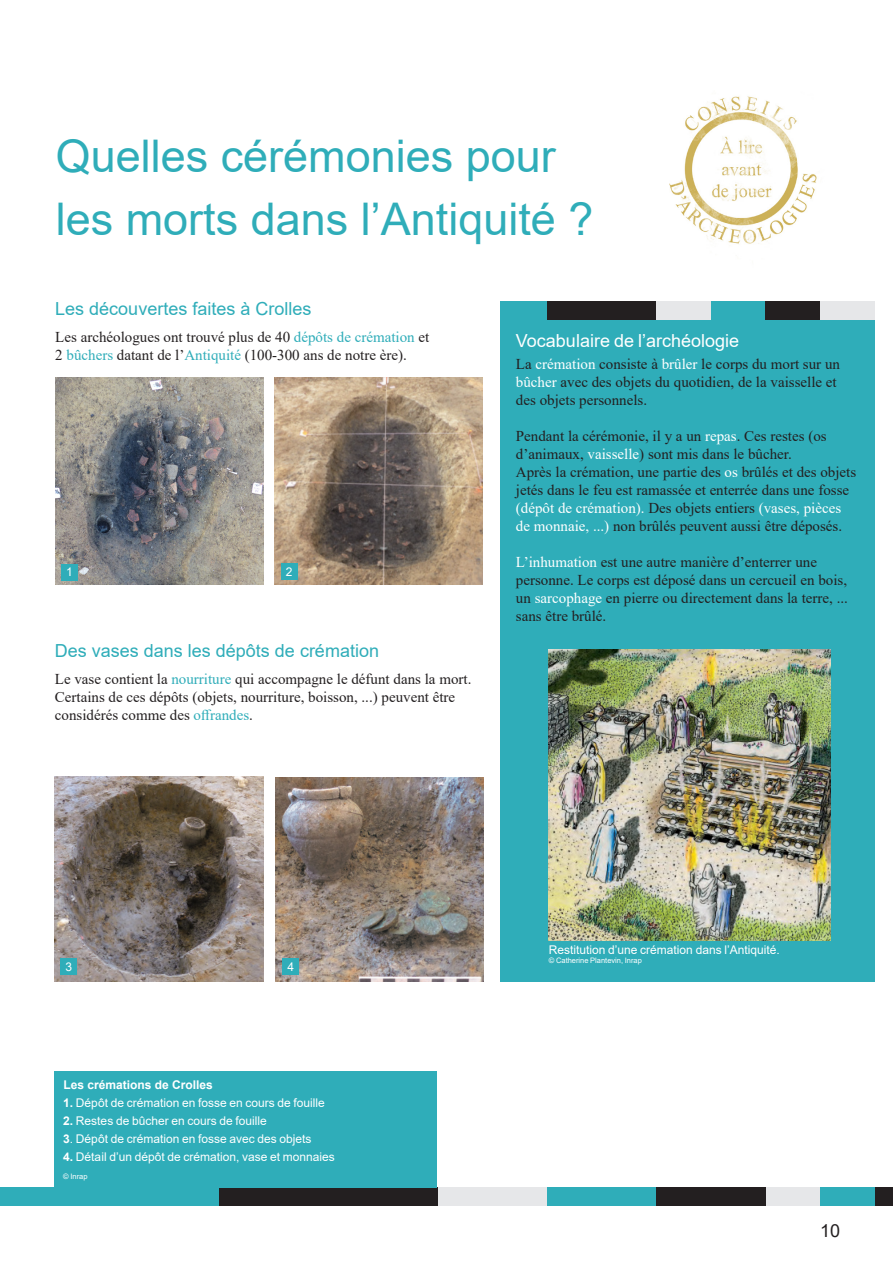
<style>
.page{position:relative;width:893px;height:1263px;background:#fff}
.page>*{position:absolute;margin:0;border:0;box-sizing:border-box;transform-origin:0 0}
.Fch_Pedag_Grd_Titre{font:45px "Arial";color:#2fadb9}
.Fch_Pedag_Grd_Titre-2{font:18px "Arial";color:#2fadb9}
.Fch_Pedag_Txt_légend{font:18px "Arial";color:#fff}
.t1{font:18px "Arial";color:#231f20}
.Fch_Pedag_Txt_couran{font:15px/18px "Times New Roman";color:#231f20}
.Fch_Pedag_Txt_légend-2{font:12px "Arial";color:#fff}
.Fch_Pedag_Titre_lége{font:700 12px "Arial";color:#fff}
.Fch_Pedag_Txt_légend-3{font:7.5px "Arial";color:#fff}
.s1{color:#2fadb9}
.s2{color:#fff}
.s3{font-weight:700}
</style>
<div class="page">
<div style="left:875px;top:1188px;width:18px;height:18px;background:#231f20"></div>
<div style="left:856px;top:1188px;width:19px;height:18px;background:#2fadb9"></div>
<div style="left:838px;top:1188px;width:18px;height:18px;background:#2fadb9"></div>
<div style="left:820px;top:1188px;width:18px;height:18px;background:#2fadb9"></div>
<div style="left:802px;top:1188px;width:18px;height:18px;background:#e6e7e9"></div>
<div style="left:783px;top:1188px;width:19px;height:18px;background:#e6e7e9"></div>
<div style="left:765px;top:1188px;width:18px;height:18px;background:#e6e7e9"></div>
<div style="left:747px;top:1188px;width:18px;height:18px;background:#231f20"></div>
<div style="left:729px;top:1188px;width:18px;height:18px;background:#231f20"></div>
<div style="left:711px;top:1188px;width:18px;height:18px;background:#231f20"></div>
<div style="left:692px;top:1188px;width:19px;height:18px;background:#231f20"></div>
<div style="left:674px;top:1188px;width:18px;height:18px;background:#231f20"></div>
<div style="left:656px;top:1188px;width:18px;height:18px;background:#231f20"></div>
<div style="left:638px;top:1188px;width:18px;height:18px;background:#2fadb9"></div>
<div style="left:619px;top:1188px;width:19px;height:18px;background:#2fadb9"></div>
<div style="left:601px;top:1188px;width:18px;height:18px;background:#2fadb9"></div>
<div style="left:583px;top:1188px;width:18px;height:18px;background:#2fadb9"></div>
<div style="left:565px;top:1188px;width:18px;height:18px;background:#2fadb9"></div>
<div style="left:547px;top:1188px;width:18px;height:18px;background:#2fadb9"></div>
<div style="left:528px;top:1188px;width:19px;height:18px;background:#e6e7e9"></div>
<div style="left:510px;top:1188px;width:18px;height:18px;background:#e6e7e9"></div>
<div style="left:492px;top:1188px;width:18px;height:18px;background:#e6e7e9"></div>
<div style="left:474px;top:1188px;width:18px;height:18px;background:#e6e7e9"></div>
<div style="left:455px;top:1188px;width:19px;height:18px;background:#e6e7e9"></div>
<div style="left:437px;top:1188px;width:18px;height:18px;background:#e6e7e9"></div>
<div style="left:419px;top:1188px;width:18px;height:18px;background:#231f20"></div>
<div style="left:401px;top:1188px;width:18px;height:18px;background:#231f20"></div>
<div style="left:383px;top:1188px;width:18px;height:18px;background:#231f20"></div>
<div style="left:364px;top:1188px;width:19px;height:18px;background:#231f20"></div>
<div style="left:346px;top:1188px;width:18px;height:18px;background:#231f20"></div>
<div style="left:328px;top:1188px;width:18px;height:18px;background:#231f20"></div>
<div style="left:310px;top:1188px;width:18px;height:18px;background:#231f20"></div>
<div style="left:292px;top:1188px;width:18px;height:18px;background:#231f20"></div>
<div style="left:273px;top:1188px;width:19px;height:18px;background:#231f20"></div>
<div style="left:255px;top:1188px;width:18px;height:18px;background:#231f20"></div>
<div style="left:237px;top:1188px;width:18px;height:18px;background:#231f20"></div>
<div style="left:219px;top:1188px;width:18px;height:18px;background:#231f20"></div>
<div style="left:200px;top:1188px;width:19px;height:18px;background:#2fadb9"></div>
<div style="left:182px;top:1188px;width:18px;height:18px;background:#2fadb9"></div>
<div style="left:164px;top:1188px;width:18px;height:18px;background:#2fadb9"></div>
<div style="left:146px;top:1188px;width:18px;height:18px;background:#2fadb9"></div>
<div style="left:128px;top:1188px;width:18px;height:18px;background:#2fadb9"></div>
<div style="left:109px;top:1188px;width:19px;height:18px;background:#2fadb9"></div>
<div style="left:91px;top:1188px;width:18px;height:18px;background:#2fadb9"></div>
<div style="left:73px;top:1188px;width:18px;height:18px;background:#2fadb9"></div>
<div style="left:55px;top:1188px;width:18px;height:18px;background:#2fadb9"></div>
<div style="left:36px;top:1188px;width:19px;height:18px;background:#2fadb9"></div>
<div style="left:18px;top:1188px;width:18px;height:18px;background:#2fadb9"></div>
<div style="left:0;top:1188px;width:18px;height:18px;background:#2fadb9"></div>
<div style="left:54px;top:1071px;width:383px;height:117px;background:#2fadb9"></div>
<img style="left:55px;top:777px;width:208px;height:204px">
<div style="left:61px;top:958px;width:16px;height:17px;background:#2fadb9"></div>
<img style="left:275px;top:777px;width:208px;height:204px">
<div style="left:282px;top:958px;width:17px;height:17px;background:#2fadb9"></div>
<div style="left:500px;top:320px;width:374px;height:661px;background:#2fadb9"></div>
<img style="left:56px;top:377px;width:208px;height:207px">
<img style="left:549px;top:650px;width:281px;height:291px">
<div style="left:856px;top:302px;width:18px;height:18px;background:#e6e7e9"></div>
<div style="left:838px;top:302px;width:18px;height:18px;background:#e6e7e9"></div>
<div style="left:820px;top:302px;width:18px;height:18px;background:#e6e7e9"></div>
<div style="left:801px;top:302px;width:19px;height:18px;background:#231f20"></div>
<div style="left:783px;top:302px;width:18px;height:18px;background:#231f20"></div>
<div style="left:765px;top:302px;width:18px;height:18px;background:#231f20"></div>
<div style="left:747px;top:302px;width:18px;height:18px;background:#2fadb9"></div>
<div style="left:728px;top:302px;width:19px;height:18px;background:#2fadb9"></div>
<div style="left:710px;top:302px;width:18px;height:18px;background:#2fadb9"></div>
<div style="left:692px;top:302px;width:18px;height:18px;background:#e6e7e9"></div>
<div style="left:674px;top:302px;width:18px;height:18px;background:#e6e7e9"></div>
<div style="left:656px;top:302px;width:18px;height:18px;background:#e6e7e9"></div>
<div style="left:637px;top:302px;width:19px;height:18px;background:#231f20"></div>
<div style="left:619px;top:302px;width:18px;height:18px;background:#231f20"></div>
<div style="left:601px;top:302px;width:18px;height:18px;background:#231f20"></div>
<div style="left:583px;top:302px;width:18px;height:18px;background:#231f20"></div>
<div style="left:564px;top:302px;width:19px;height:18px;background:#231f20"></div>
<div style="left:546px;top:302px;width:18px;height:18px;background:#231f20"></div>
<div style="left:531px;top:302px;width:15px;height:18px;background:#2fadb9"></div>
<div style="left:515px;top:302px;width:16px;height:18px;background:#2fadb9"></div>
<div style="left:500px;top:302px;width:15px;height:18px;background:#2fadb9"></div>
<div style="left:62px;top:564px;width:16px;height:16px;background:#2fadb9"></div>
<img style="left:275px;top:377px;width:208px;height:207px">
<div style="left:281px;top:563px;width:16px;height:17px;background:#2fadb9"></div>
<img style="left:669px;top:96px;width:148px;height:148px">
<p class="Fch_Pedag_Grd_Titre" style="left:56px;top:125px;width:502px">Quelles cérémonies pour</p>
<p class="Fch_Pedag_Grd_Titre" style="left:56px;top:188px;width:539px">les morts dans l’Antiquité ?</p>
<p class="Fch_Pedag_Grd_Titre-2" style="left:55px;top:296px;width:258px">Les découvertes faites à Crolles</p>
<p class="Fch_Pedag_Txt_couran" style="left:55px;top:328px;width:376px">Les archéologues ont trouvé plus de 40 <span class="s1">dépôts de crémation</span> et<br>2 <span class="s1">bûchers</span> datant de l’<span class="s1">Antiquité</span> (100-300 ans de notre ère).</p>
<p class="Fch_Pedag_Txt_légend-2" style="left:66px;top:564px;width:8px">1</p>
<p class="Fch_Pedag_Txt_légend-2" style="left:286px;top:563px;width:8px">2</p>
<p class="Fch_Pedag_Grd_Titre-2" style="left:55px;top:639px;width:326px">Des vases dans les dépôts de crémation</p>
<p class="Fch_Pedag_Txt_couran" style="left:55px;top:670px;width:418px">Le vase contient la <span class="s1">nourriture</span> qui accompagne le défunt dans la mort.</p>
<p class="Fch_Pedag_Txt_couran" style="left:55px;top:688px;width:402px">Certains de ces dépôts (objets, nourriture, boisson, ...) peuvent être considérés comme des <span class="s1">offrandes</span>.</p>
<p class="Fch_Pedag_Txt_légend" style="left:516px;top:328px;width:225px">Vocabulaire de l’archéologie</p>
<p class="Fch_Pedag_Txt_couran" style="left:516px;top:355px;width:326px">La <span class="s2">crémation</span> consiste à <span class="s2">brûler</span> le corps du mort sur un <span class="s2">bûcher</span> avec des objets du quotidien, de la vaisselle et des objets personnels.</p>
<p class="Fch_Pedag_Txt_couran" style="left:516px;top:427px;width:312px">Pendant la cérémonie, il y a un <span class="s2">repas</span>. Ces restes (os d’animaux, <span class="s2">vaisselle</span>) sont mis dans le bûcher.</p>
<p class="Fch_Pedag_Txt_couran" style="left:516px;top:463px;width:342px">Après la crémation, une partie des <span class="s2">os</span> brûlés et des objets jetés dans le feu est ramassée et enterrée dans une fosse <span class="s2">(dépôt de crémation).</span> Des objets entiers <span class="s2">(vases, pièces de monnaie, ...)</span> non brûlés peuvent aussi être déposés.</p>
<p class="Fch_Pedag_Txt_couran" style="left:516px;top:553px;width:333px"><span class="s2">L’inhumation</span> est une autre manière d’enterrer une personne. Le corps est déposé dans un cercueil en bois, un <span class="s2">sarcophage</span> en pierre ou directement dans la terre, ... sans être brûlé.</p>
<p class="Fch_Pedag_Txt_légend-2" style="left:65px;top:958px;width:8px">3</p>
<p class="Fch_Pedag_Txt_légend-2" style="left:287px;top:958px;width:8px">4</p>
<p class="Fch_Pedag_Titre_lége" style="left:63px;top:1076px;width:151px">Les crémations de Crolles</p>
<p class="Fch_Pedag_Txt_légend-2" style="left:63px;top:1095px;width:263px"><span class="s3">1.</span> Dépôt de crémation en fosse en cours de fouille</p>
<p class="Fch_Pedag_Txt_légend-2" style="left:63px;top:1113px;width:205px"><span class="s3">2.</span> Restes de bûcher en cours de fouille</p>
<p class="Fch_Pedag_Txt_légend-2" style="left:63px;top:1131px;width:250px"><span class="s3">3</span>. Dépôt de crémation en fosse avec des objets</p>
<p class="Fch_Pedag_Txt_légend-2" style="left:63px;top:1149px;width:273px"><span class="s3">4.</span> Détail d’un dépôt de crémation, vase et monnaies</p>
<p class="Fch_Pedag_Txt_légend-3" style="left:63px;top:1171px;width:26px">© Inrap</p>
<p class="Fch_Pedag_Txt_légend-2" style="left:549px;top:941px;width:232px">Restitution d’une crémation dans l’Antiquité.</p>
<p class="Fch_Pedag_Txt_légend-3" style="left:549px;top:955px;width:95px">© Catherine Plantevin, Inrap</p>
<p class="t1" style="left:820px;top:1218px;width:22px">10</p>
</div>
